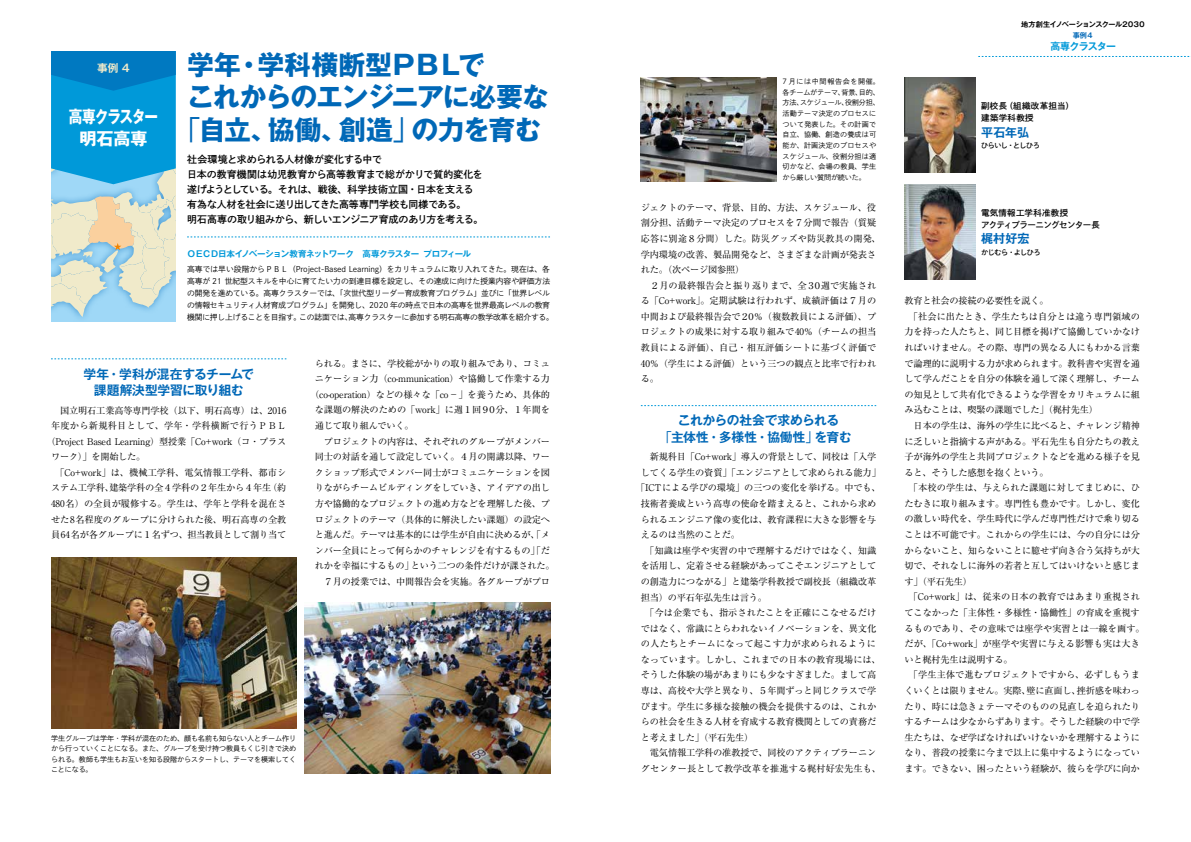
<style>
.page{position:relative;width:1191px;height:842px;background:#fff}
.page>*{position:absolute;margin:0;border:0;box-sizing:border-box;transform-origin:0 0}
.t1{font:700 26.9px "Gothic MB101 Pro";letter-spacing:-.045em;color:#0068b7}
.t2{font:700 26.9px "Gothic MB101 Pro";letter-spacing:-.01em;color:#0068b7}
.t3{font:700 17px/22px "Gothic MB101 Pro";letter-spacing:-.07em;color:#fff;text-align:center;scale:.8 1}
.t4{font:700 12.8px/16.3px "Gothic MB101 Pro De";letter-spacing:-.02em;color:#0068b7;text-align:center}
.t5{font:700 12px "Gothic MB101 Pro De";color:#0068b7}
.t6{font:700 10.6px "Gothic MB101 Pro De";color:#f0eaca}
.t7{font:9.9px/14.9px "Shuei Go Kin Std B";letter-spacing:-.015em;color:#000}
.t8{font:700 9.9px "Gothic MB101 Pro De";letter-spacing:-.065em;color:#0099d9}
.t9{font:9.2px/15.6px "Ryumin Pro";letter-spacing:-.02em;color:#000}
.t10{font:9.2px "Ryumin Pro";letter-spacing:.005em;color:#000}
.t11{font:9.2px "Ryumin Pro";letter-spacing:.01em;color:#000}
.t12{font:9.2px "Ryumin Pro";color:#000}
.t13{font:9.2px "Ryumin Pro";letter-spacing:.025em;color:#000}
.t14{font:9.2px "Ryumin Pro";letter-spacing:.02em;color:#000}
.t15{font:700 8.5px "Gothic MB101 Pro De";letter-spacing:-.06em;color:#0099d9}
.t16{font:8.5px/12.1px "Shuei Go Kin Std B";letter-spacing:-.055em;color:#000}
.t17{font:8.5px/12.1px "Shuei Go Kin Std B";letter-spacing:.015em;color:#000}
.t18{font:7.8px/12px "Shuei Go Kin Std L";letter-spacing:-.02em;color:#000}
.t19{font:7.1px/10.6px "Shuei Go Kin Std L";letter-spacing:.005em;color:#000;text-align:justify}
.t20{font:700 7.1px "Gothic MB101 Pro De";letter-spacing:-.06em;color:#000}
.t21{font:7.1px "Shuei Go Kin Std B";letter-spacing:-.06em;color:#000}
.t22{font:700 7.1px "Gothic MB101 Pro De";color:#0068b7}
.s1{font-weight:400}
.s2{font-family:"Gothic MB101 Pro";font-weight:400}
</style>
<div class="page">
<img style="left:51px;top:557px;width:245px;height:172px">
<img style="left:641px;top:78px;width:136px;height:103px">
<img style="left:305px;top:602px;width:245px;height:172px">
<svg style="left:51px;top:51px;width:125px;height:271px;background:#6cb9d4"></svg>
<svg style="left:978px;top:56px;width:213px;height:1px"></svg>
<svg style="left:187px;top:237px;width:363px;height:1px"></svg>
<svg style="left:51px;top:359px;width:235px;height:1px"></svg>
<svg style="left:641px;top:405px;width:235px;height:1px"></svg>
<img style="left:904px;top:78px;width:71px;height:95px">
<img style="left:904px;top:184px;width:71px;height:95px">
<p class="t6" style="left:97px;top:59px;width:34px">事例 4</p>
<h2 class="t3" style="left:69px;top:103px;width:113px">高専クラスター明石高専</h2>
<h1 class="t2" style="left:187px;top:42px;width:299px">学年・学科横断型ＰＢＬで</h1>
<h1 class="t1" style="left:187px;top:75px;width:363px">これからのエンジニアに必要な</h1>
<h1 class="t1" style="left:174px;top:107px;width:369px"><span class="s1">「</span>自立、協働、創造<span class="s1">」</span>の力を育む</h1>
<p class="t7" style="left:187px;top:152px;width:298px">社会環境と求められる人材像が変化する中で<br>日本の教育機関は幼児教育から高等教育まで総がかりで質的変化を遂げようとしている。それは、戦後、科学技術立国・日本を支える有為な人材を社会に送り出してきた高等専門学校も同様である。<br>明石高専の取り組みから、新しいエンジニア育成のあり方を考える。</p>
<p class="t15" style="left:187px;top:247px;width:285px">ＯＥＣＤ日本イノベーション教育ネットワーク　高専クラスタープロフィール</p>
<p class="t18" style="left:187px;top:263px;width:368px">高専では早い段階からＰＢＬ（Project-Based Learning）をカリキュラムに取り入れてきた。現在は、各高専が 21 世紀型スキルを中心に育てたい力の到達目標を設定し、その達成に向けた授業内容や評価方法の開発を進めている。高専クラスターでは、「次世代型リーダー育成教育プログラム」並びに「世界レベルの情報セキュリティ人材育成プログラム」を開発し、2020 年の時点で日本の高専を世界最高レベルの教育機関に押し上げることを目指す。この誌面では、高専クラスターに参加する明石高専の教学改革を紹介する。</p>
<h3 class="t4" style="left:84px;top:364px;width:172px">学年・学科が混在するチームで課題解決型学習に取り組む</h3>
<p class="t9" style="left:51px;top:402px;width:237px">　国立明石工業高等専門学校（以下、明石高専）は、2016</p>
<p class="t13" style="left:51px;top:418px;width:237px">年度から新規科目として、学年・学科横断で行うＰＢＬ</p>
<p class="t9" style="left:46px;top:433px;width:241px">（Project Based Learning）型授業「Co+work（コ・プラス</p>
<p class="t9" style="left:51px;top:448px;width:96px">ワーク）」を開始した。</p>
<p class="t11" style="left:51px;top:465px;width:237px">　「Co+work」は、機械工学科、電気情報工学科、都市シ</p>
<p class="t9" style="left:51px;top:480px;width:237px">ステム工学科、建築学科の全４学科の２年生から４年生（約</p>
<p class="t12" style="left:51px;top:496px;width:237px">480名）の全員が履修する。学生は、学年と学科を混在さ</p>
<p class="t9" style="left:51px;top:511px;width:237px">せた8名程度のグループに分けられた後、明石高専の全教</p>
<p class="t9" style="left:51px;top:526px;width:237px">員64名が各グループに１名ずつ、担当教員として割り当て</p>
<p class="t9" style="left:315px;top:355px;width:237px">られる。まさに、学校総がかりの取り組みであり、コミュ</p>
<p class="t9" style="left:315px;top:370px;width:237px">ニケーション力（co-mmunication）や協働して作業する力</p>
<p class="t9" style="left:310px;top:386px;width:241px">（co-operation）などの様々な「co－」を養うため、具体的</p>
<p class="t9" style="left:315px;top:402px;width:237px">な課題の解決のための「work」に週１回９０分、１年間を</p>
<p class="t9" style="left:315px;top:417px;width:101px">通じて取り組んでいく。</p>
<p class="t9" style="left:315px;top:433px;width:237px">　プロジェクトの内容は、それぞれのグループがメンバー</p>
<p class="t9" style="left:315px;top:448px;width:237px">同士の対話を通して設定していく。４月の開講以降、ワー</p>
<p class="t9" style="left:315px;top:464px;width:237px">クショップ形式でメンバー同士がコミュニケーションを図</p>
<p class="t9" style="left:315px;top:480px;width:237px">りながらチームビルディングをしていき、アイデアの出し</p>
<p class="t9" style="left:315px;top:495px;width:237px">方や協働的なプロジェクトの進め方などを理解した後、プ</p>
<p class="t9" style="left:315px;top:511px;width:237px">ロジェクトのテーマ（具体的に解決したい課題）の設定へ</p>
<p class="t9" style="left:315px;top:526px;width:237px">と進んだ。テーマは基本的には学生が自由に決めるが、「メ</p>
<p class="t9" style="left:315px;top:542px;width:237px">ンバー全員にとって何らかのチャレンジを有するもの」「だ</p>
<p class="t9" style="left:315px;top:557px;width:241px">れかを幸福にするもの」という二つの条件だけが課された。</p>
<p class="t9" style="left:315px;top:573px;width:237px">　７月の授業では、中間報告会を実施。各グループがプロ</p>
<p class="t19" style="left:51px;top:732px;width:247px">学生グループは学年・学科が混在のため、顔も名前も知らない人とチーム作りから行っていくことになる。また、グループを受け持つ教員もくじ引きで決められる。教師も学生もお互いを知る段階からスタートし、テーマを模索してくことになる。</p>
<p class="t19" style="left:782px;top:76px;width:99px;text-align:left">7 月には中間報告会を開催。各チームがテーマ、背景、目的、方法、スケジュール、役割分担、活動テーマ決定のプロセスについて発表した。その計画で自立、協働、創造の養成は可能か、計画決定のプロセスやスケジュール、役割分担は適切かなど、会場の教員、学生から厳しい質問が続いた。</p>
<p class="t9" style="left:641px;top:199px;width:241px">ジェクトのテーマ、背景、目的、方法、スケジュール、役割分担、活動テーマ決定のプロセスを７分間で報告（質疑応答に別途８分間）した。防災グッズや防災教具の開発、学内環境の改善、製品開発など、さまざまな計画が発表された。（次ページ図参照）<br>　２月の最終報告会と振り返りまで、全３０週で実施される「Co+work」。定期試験は行われず、成績評価は７月の中間および最終報告会で２０％（複数教員による評価）、プロジェクトの成果に対する取り組みで40％（チームの担当教員による評価）、自己・相互評価シートに基づく評価で<br>40％（学生による評価）という三つの観点と比率で行われる。</p>
<h3 class="t4" style="left:659px;top:411px;width:194px">これからの社会で求められる<br><span class="s2">「</span>主体性・多様性・協働性<span class="s2">」</span>を育む</h3>
<p class="t9" style="left:641px;top:448px;width:237px">　新規科目「Co+work」導入の背景として、同校は「入学</p>
<p class="t9" style="left:641px;top:464px;width:241px">してくる学生の資質」「エンジニアとして求められる能力」</p>
<p class="t9" style="left:636px;top:479px;width:246px">「ICTによる学びの環境」の三つの変化を挙げる。中でも、</p>
<p class="t9" style="left:641px;top:495px;width:237px">技術者養成という高専の使命を踏まえると、これから求め</p>
<p class="t9" style="left:641px;top:511px;width:237px">られるエンジニア像の変化は、教育課程に大きな影響を与</p>
<p class="t9" style="left:641px;top:526px;width:101px">えるのは当然のことだ。</p>
<p class="t10" style="left:641px;top:543px;width:237px">　「知識は座学や実習の中で理解するだけではなく、知識</p>
<p class="t9" style="left:641px;top:557px;width:237px">を活用し、定着させる経験があってこそエンジニアとして</p>
<p class="t9" style="left:641px;top:573px;width:237px">の創造力につながる」と建築学科教授で副校長（組織改革</p>
<p class="t9" style="left:641px;top:589px;width:127px">担当）の平石年弘先生は言う。</p>
<p class="t10" style="left:641px;top:605px;width:237px">　「今は企業でも、指示されたことを正確にこなせるだけ</p>
<p class="t9" style="left:641px;top:620px;width:237px">ではなく、常識にとらわれないイノベーションを、異文化</p>
<p class="t14" style="left:641px;top:637px;width:237px">の人たちとチームになって起こす力が求められるように</p>
<p class="t10" style="left:641px;top:652px;width:241px">なっています。しかし、これまでの日本の教育現場には、</p>
<p class="t9" style="left:641px;top:667px;width:237px">そうした体験の場があまりにも少なすぎました。まして高</p>
<p class="t9" style="left:641px;top:682px;width:237px">専は、高校や大学と異なり、５年間ずっと同じクラスで学</p>
<p class="t9" style="left:641px;top:698px;width:237px">びます。学生に多様な接触の機会を提供するのは、これか</p>
<p class="t9" style="left:641px;top:713px;width:237px">らの社会を生きる人材を育成する教育機関としての責務だ</p>
<p class="t9" style="left:641px;top:729px;width:114px">と考えました」（平石先生）</p>
<p class="t9" style="left:641px;top:744px;width:237px">　電気情報工学科の准教授で、同校のアクティブラーニン</p>
<p class="t10" style="left:641px;top:761px;width:241px">グセンター長として教学改革を推進する梶村好宏先生も、</p>
<p class="t20" style="left:1021px;top:19px;width:126px">地方創生イノベーションスクール２０３０</p>
<p class="t22" style="left:1072px;top:30px;width:22px">事例４</p>
<p class="t8" style="left:1050px;top:38px;width:67px">高専クラスター</p>
<p class="t17" style="left:981px;top:100px;width:94px">副校長（組織改革担当）建築学科教授</p>
<h3 class="t5" style="left:981px;top:122px;width:49px">平石年弘</h3>
<p class="t21" style="left:981px;top:141px;width:60px">ひらいし・としひろ</p>
<p class="t16" style="left:981px;top:206px;width:120px">電気情報工学科准教授<br>アクティブラーニングセンター長</p>
<h3 class="t5" style="left:981px;top:229px;width:50px">梶村好宏</h3>
<p class="t21" style="left:981px;top:247px;width:61px">かじむら・よしひろ</p>
<p class="t9" style="left:904px;top:292px;width:241px">教育と社会の接続の必要性を説く。<br>　「社会に出たとき、学生たちは自分とは違う専門領域の力を持った人たちと、同じ目標を掲げて協働していかなければいけません。その際、専門の異なる人にもわかる言葉で論理的に説明する力が求められます。教科書や実習を通して学んだことを自分の体験を通して深く理解し、チームの知見として共有化できるような学習をカリキュラムに組み込むことは、喫緊の課題でした」（梶村先生）<br>　日本の学生は、海外の学生に比べると、チャレンジ精神に乏しいと指摘する声がある。平石先生も自分たちの教え子が海外の学生と共同プロジェクトなどを進める様子を見ると、そうした感想を抱くという。<br>　「本校の学生は、与えられた課題に対してまじめに、ひたむきに取り組みます。専門性も豊かです。しかし、変化の激しい時代を、学生時代に学んだ専門性だけで乗り切ることは不可能です。これからの学生には、今の自分には分からないこと、知らないことに臆せず向き合う気持ちが大切で、それなしに海外の若者と互してはいけないと感じます」（平石先生）<br>　「Co+work」は、従来の日本の教育ではあまり重視されてこなかった「主体性・多様性・協働性」の育成を重視するものであり、その意味では座学や実習とは一線を画す。だが、「Co+work」が座学や実習に与える影響も実は大きいと梶村先生は説明する。<br>　「学生主体で進むプロジェクトですから、必ずしもうまくいくとは限りません。実際、壁に直面し、挫折感を味わったり、時には急きょテーマそのものの見直しを迫られたりするチームは少なからずあります。そうした経験の中で学生たちは、なぜ学ばなければいけないかを理解するようになり、普段の授業に今まで以上に集中するようになっています。できない、困ったという経験が、彼らを学びに向か</p>
</div>
